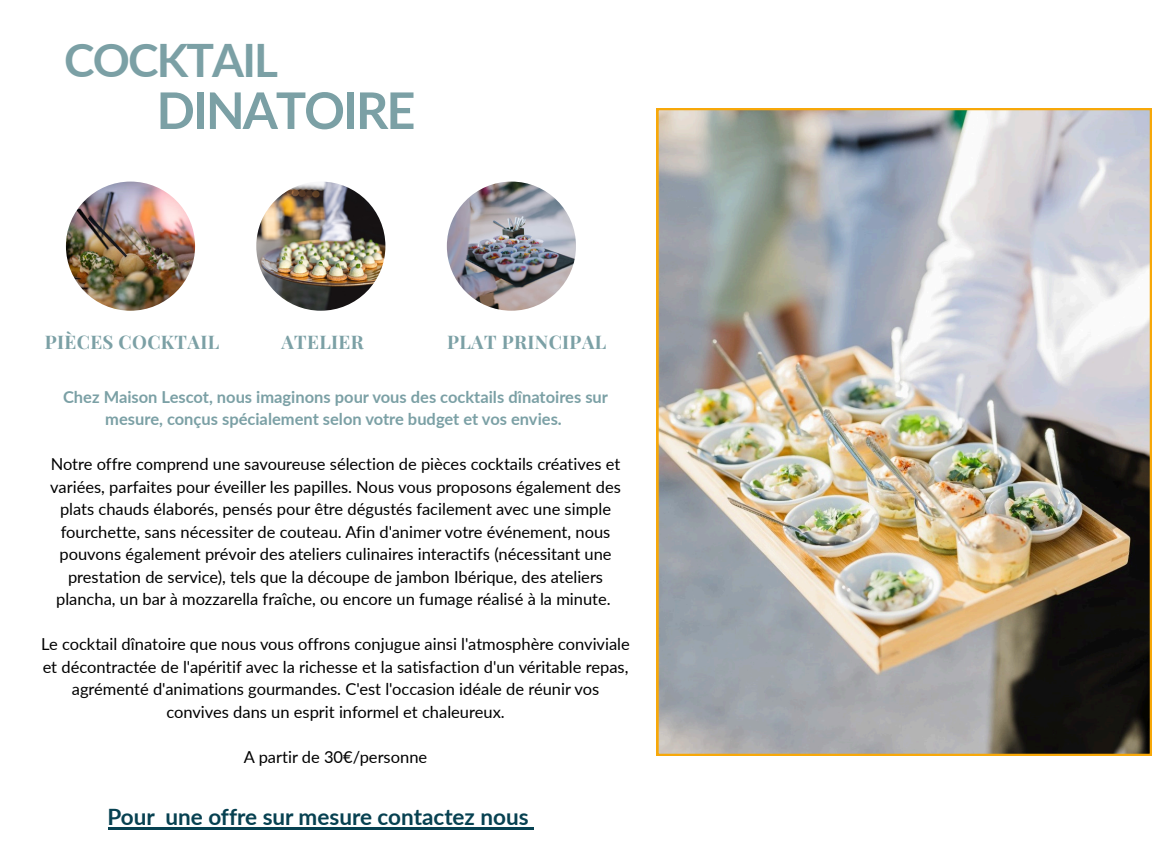
<style>
.page{position:relative;width:1152px;height:864px;background:#fff}
.page>*{position:absolute;margin:0;border:0;box-sizing:border-box;transform-origin:0 0}
.t1{font:700 50.55px "Lato";letter-spacing:-.04em;color:#7ba0a5}
.t2{font:700 46.05px "Lato";letter-spacing:-.04em;color:#7ba0a5}
.t3{font:700 22.5px "Lato";color:#074151}
.t4{font:700 18.75px "Playfair Display";letter-spacing:.02em;color:#7ba0a5}
.t5{font:16.5px/22.5px "Lato";color:#000;text-align:center}
.t6{font:700 16.5px/22.5px "Lato";color:#7ba0a5;text-align:center}
</style>
<div class="page">
<img style="left:656px;top:108px;width:495px;height:648px">
<img style="left:66px;top:182px;width:129px;height:129px;border-radius:50%">
<img style="left:256px;top:182px;width:129px;height:129px;border-radius:50%">
<img style="left:447px;top:182px;width:129px;height:129px;border-radius:50%">
<hr style="left:108px;top:828px;width:47px;height:2px;background:#074151">
<svg style="left:155px;top:828px;width:10px;height:2px"></svg>
<hr style="left:165px;top:828px;width:364px;height:2px;background:#074151">
<h1 class="t2" style="left:64px;top:32px;width:215px">COCKTAIL</h1>
<h1 class="t1" style="left:156px;top:79px;width:260px">DINATOIRE</h1>
<h3 class="t4" style="left:45px;top:329px;width:176px">PIÈCES COCKTAIL</h3>
<h3 class="t4" style="left:281px;top:329px;width:84px">ATELIER</h3>
<h3 class="t4" style="left:447px;top:329px;width:161px">PLAT PRINCIPAL</h3>
<h4 class="t6" style="left:63px;top:385px;width:546px">Chez Maison Lescot, nous imaginons pour vous des cocktails dînatoires sur mesure, conçus spécialement selon votre budget et vos envies.</h4>
<p class="t5" style="left:50px;top:453px;width:572px">Notre offre comprend une savoureuse sélection de pièces cocktails créatives et variées, parfaites pour éveiller les papilles. Nous vous proposons également des plats chauds élaborés, pensés pour être dégustés facilement avec une simple fourchette, sans nécessiter de couteau. Afin d'animer votre événement, nous pouvons également prévoir des ateliers culinaires interactifs (nécessitant une prestation de service), tels que la découpe de jambon Ibérique, des ateliers plancha, un bar à mozzarella fraîche, ou encore un fumage réalisé à la minute.</p>
<p class="t5" style="left:41px;top:633px;width:590px">Le cocktail dînatoire que nous vous offrons conjugue ainsi l'atmosphère conviviale et décontractée de l'apéritif avec la richesse et la satisfaction d'un véritable repas, agrémenté d'animations gourmandes. C'est l'occasion idéale de réunir vos convives dans un esprit informel et chaleureux.</p>
<p class="t5" style="left:244px;top:745px;width:185px">A partir de 30€/personne</p>
<h2 class="t3" style="left:108px;top:803px;width:423px">Pour une offre sur mesure contactez nous</h2>
</div>
